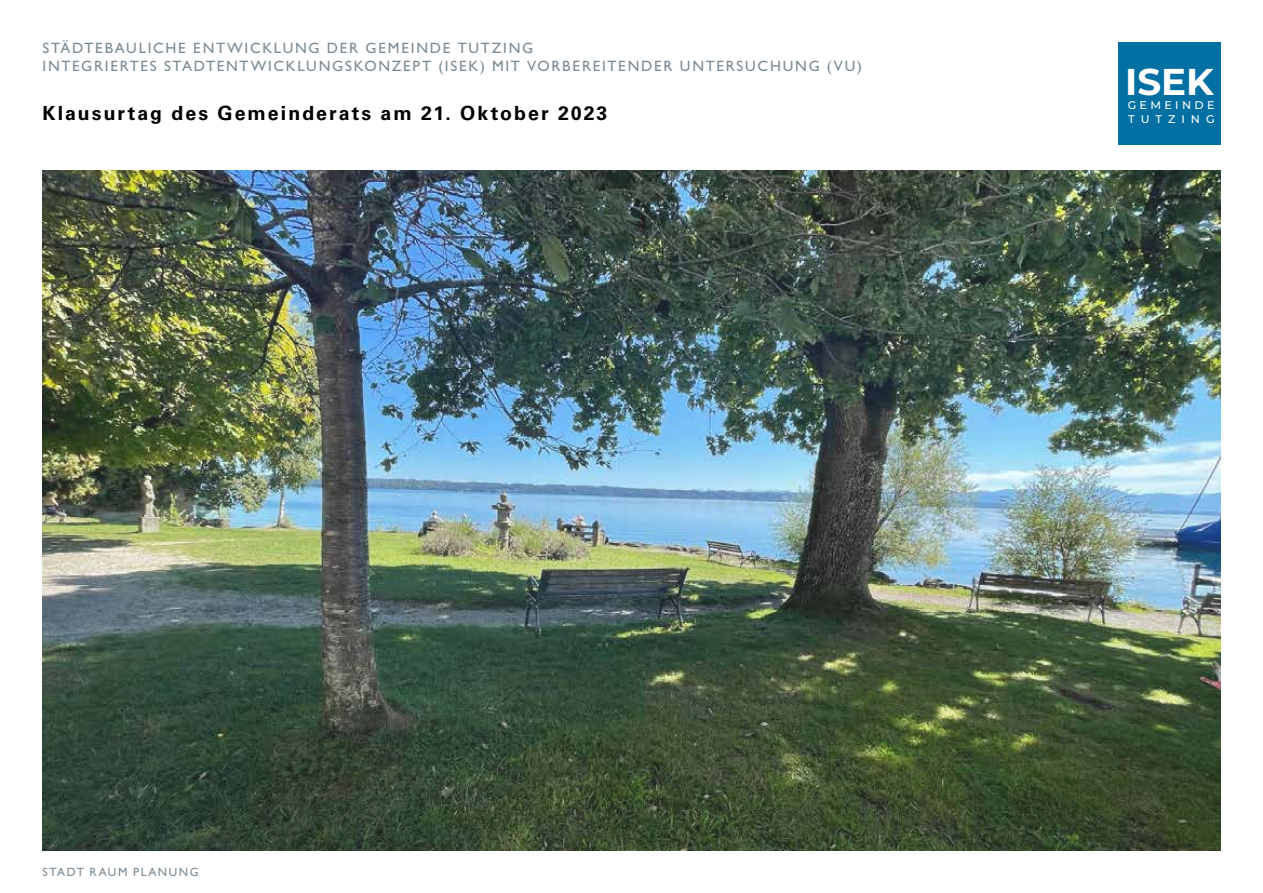
<style>
.page{position:relative;width:1263px;height:893px;background:#fff}
.page>*{position:absolute;margin:0;border:0;box-sizing:border-box;transform-origin:0 0}
.t1{font:700 37.35px "Montserrat";color:#fff}
.t2{font:700 19.5px "Univers LT Std";letter-spacing:.105em;color:#000}
.t3{font:500 15px/18px "Gill Sans MT Std";letter-spacing:.115em;color:#7b8a94}
.t4{font:500 12px "Gill Sans MT Std";color:#7b8a94}
.t5{font:500 11.25px "Montserrat";letter-spacing:.54em;color:#fff}
.t6{font:500 11.1px "Montserrat";letter-spacing:.3em;color:#fff}
</style>
<div class="page">
<div style="left:1119px;top:43px;width:102px;height:102px;background:#0270a3"></div>
<img style="left:43px;top:170px;width:1178px;height:680px">
<p class="t3" style="left:43px;top:39px;width:821px">STÄDTEBAULICHE ENTWICKLUNG DER GEMEINDE TUTZING<br>INTEGRIERTES STADTENTWICKLUNGSKONZEPT (I SEK) MIT VORBEREITENDER UNTERSUCHUNG (VU)</p>
<h2 class="t2" style="left:43px;top:102px;width:566px">Klausurtag des Gemeinderats am 21. Oktober 2023</h2>
<h1 class="t1" style="left:1125px;top:55px;width:90px">ISEK</h1>
<p class="t5" style="left:1128px;top:111px;width:88px">TUTZING</p>
<p class="t6" style="left:1128px;top:97px;width:88px">G EMEINDE</p>
<p class="t4" style="left:43px;top:864px;width:17px">STADT</p>
<p class="t4" style="left:90px;top:864px;width:10px">RAUM</p>
<p class="t4" style="left:133px;top:864px;width:11px">PLANUNG</p>
</div>
